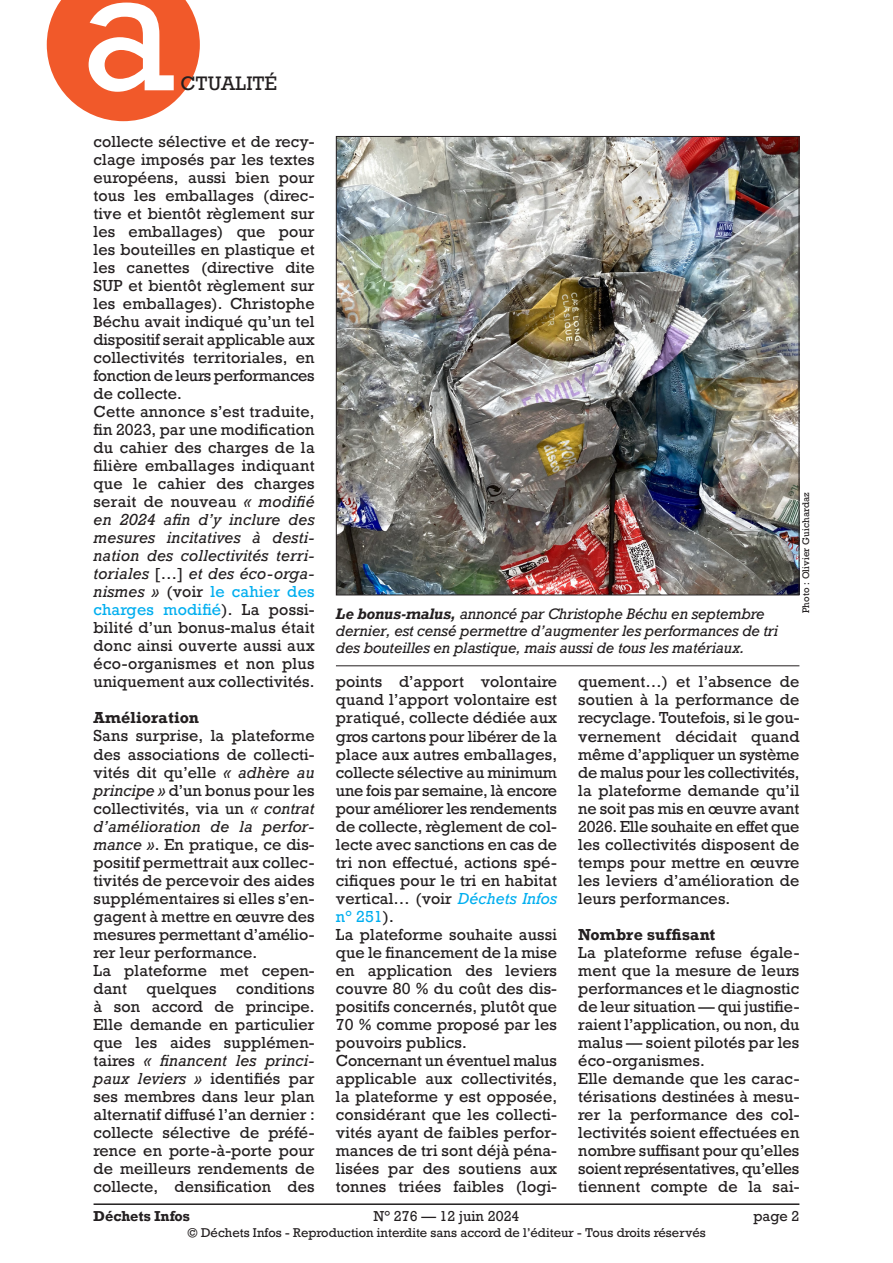
<style>
.page{position:relative;width:893px;height:1263px;background:#fff}
.page>*{position:absolute;margin:0;border:0;box-sizing:border-box;transform-origin:0 0}
.t1{font:166.5px "Rockwell";color:#fff}
.t2{font:18.3px "Rockwell";color:#231f20}
.Texte_courant{font:15px/18px "Rockwell";letter-spacing:.005em;color:#231f20;text-align:justify}
.Texte_courant-2{font:700 15px "Rockwell";color:#231f20}
.Légende_photo{font:italic 14.25px/17.2px "Rockwell";letter-spacing:-.01em;color:#231f20}
.t3{font:13.5px "Rockwell";color:#231f20}
.t4{font:700 13.5px "Rockwell";color:#231f20}
.t5{font:12px "Rockwell";color:#231f20}
.Crédit_photo{font:9px "Rockwell";letter-spacing:.015em;color:#231f20}
.s1{font-style:italic}
.s2{color:#00aeef}
.s3{font-weight:700}
.s4{font-style:italic;color:#00aeef}
</style>
<div class="page">
<hr style="left:94px;top:1203px;width:705px;height:2px;background:#231f20">
<img style="left:338px;top:138px;width:459px;height:455px">
<hr style="left:336px;top:665px;width:463px;height:1px;background:#231f20">
<svg style="left:47px;top:0;width:153px;height:121px;background:#f3734b"></svg>
<h1 class="t1" style="left:80px;top:-73px;width:98px">a</h1>
<p class="t2" style="left:180px;top:72px;width:98px">CTUALITÉ</p>
<p class="Texte_courant" style="left:94px;top:133px;width:223px">collecte sélective et de recy&shy;clage imposés par les textes européens, aussi bien pour tous les emballages (direc&shy;tive et bientôt règlement sur les emballages) que pour les bouteilles en plastique et les canettes (directive dite SUP et bientôt règlement sur les emballages). Christophe Béchu avait indiqué qu’un tel dispositif serait applicable aux collectivités territoriales, en fonction de leurs performances de collecte.</p>
<p class="Texte_courant" style="left:94px;top:403px;width:223px">Cette annonce s’est traduite, fin 2023, par une modification du cahier des charges de la filière emballages indiquant que le cahier des charges serait de nouveau <span class="s1">« modifié en 2024 afin d’y inclure des mesures incitatives à desti&shy;nation des collectivités terri&shy;toriales</span> […] <span class="s1">et des éco-orga&shy;nismes »</span> (voir <span class="s2">le cahier des charges modifié</span>). La possi&shy;bilité d’un bonus-malus était donc ainsi ouverte aussi aux éco-organismes et non plus uniquement aux collectivités.</p>
<p class="Texte_courant-2" style="left:94px;top:708px;width:107px">Amélioration</p>
<p class="Texte_courant" style="left:94px;top:727px;width:223px">Sans surprise, la plateforme des associations de collecti&shy;vités dit qu’elle <span class="s1">« adhère au principe »</span> d’un bonus pour les collectivités, via un <span class="s1">« contrat d’amélioration de la perfor&shy;mance »</span>. En pratique, ce dis&shy;positif permettrait aux collec&shy;tivités de percevoir des aides supplémentaires si elles s’en&shy;gagent à mettre en œuvre des mesures permettant d’amélio&shy;rer leur performance.</p>
<p class="Texte_courant" style="left:94px;top:961px;width:223px">La plateforme met cepen&shy;dant</p>
<p class="Texte_courant" style="left:94px;top:979px;width:223px;text-indent:143px">conditions à son accord de principe.<br>Elle demande en particulier que les aides supplémen&shy;taires <span class="s1">« financent les princi&shy;paux leviers »</span> identifiés par ses membres dans leur plan alternatif diffusé l’an dernier : collecte sélective de préfé&shy;rence en porte-à-porte pour de meilleurs rendements de collecte, densification des</p>
<p class="Texte_courant" style="left:146px;top:979px;width:72px">quelques</p>
<p class="Légende_photo" style="left:336px;top:605px;width:444px"><span class="s3">Le bonus-malus,</span> annoncé par Christophe Béchu en septembre dernier, est censé permettre d’augmenter les performances de tri des bouteilles en plastique, mais aussi de tous les matériaux.</p>
<p class="Crédit_photo" style="left:800px;top:613px;width:122px;rotate:-90deg">Photo : Olivier Guichardaz</p>
<p class="Texte_courant" style="left:336px;top:673px;width:223px">points d’apport volontaire quand l’apport volontaire est pratiqué, collecte dédiée aux gros cartons pour libérer de la place aux autres emballages, collecte sélective au minimum une fois par semaine, là encore pour améliorer les rendements de collecte, règlement de col&shy;lecte avec sanctions en cas de tri non effectué, actions spé&shy;cifiques pour le tri en habitat vertical… (voir <span class="s4">Déchets Infos </span><span class="s2">n° 251</span>).</p>
<p class="Texte_courant" style="left:336px;top:925px;width:223px">La plateforme souhaite aussi que le financement de la mise en application des leviers couvre 80 % du coût des dis&shy;positifs concernés, plutôt que 70 % comme proposé par les pouvoirs publics.</p>
<p class="Texte_courant" style="left:336px;top:1051px;width:223px">Concernant un éventuel malus applicable aux collectivités, la plateforme y est opposée, considérant que les collecti&shy;vités ayant de faibles perfor&shy;mances de tri sont déjà péna&shy;lisées par des soutiens aux tonnes triées faibles (logi-</p>
<p class="Texte_courant" style="left:578px;top:673px;width:223px">quement…) et l’absence de soutien à la performance de recyclage. Toutefois, si le gou&shy;vernement décidait quand même d’appliquer un système de malus pour les collectivités, la plateforme demande qu’il ne soit pas mis en œuvre avant 2026. Elle souhaite en effet que les collectivités disposent de temps pour mettre en œuvre les leviers d’amélioration de leurs performances.</p>
<p class="Texte_courant-2" style="left:578px;top:924px;width:139px">Nombre suffisant</p>
<p class="Texte_courant" style="left:578px;top:943px;width:223px">La plateforme refuse égale&shy;ment que la mesure de leurs performances et le diagnostic de leur situation — qui justifie&shy;raient l’application, ou non, du malus — soient pilotés par les éco-organismes.</p>
<p class="Texte_courant" style="left:578px;top:1069px;width:223px">Elle demande que les carac&shy;térisations destinées à mesu&shy;rer la performance des col&shy;lectivités soient effectuées en nombre suffisant pour qu’elles soient représentatives, qu’elles tiennent compte de la sai-</p>
<p class="t4" style="left:94px;top:1207px;width:98px">Déchets Infos</p>
<p class="t3" style="left:373px;top:1207px;width:148px">N° 276 — 12 juin 2024</p>
<p class="t3" style="left:753px;top:1207px;width:48px">page 2</p>
<p class="t5" style="left:187px;top:1225px;width:520px">© Déchets Infos - Reproduction interdite sans accord de l’éditeur - Tous droits réservés</p>
</div>
